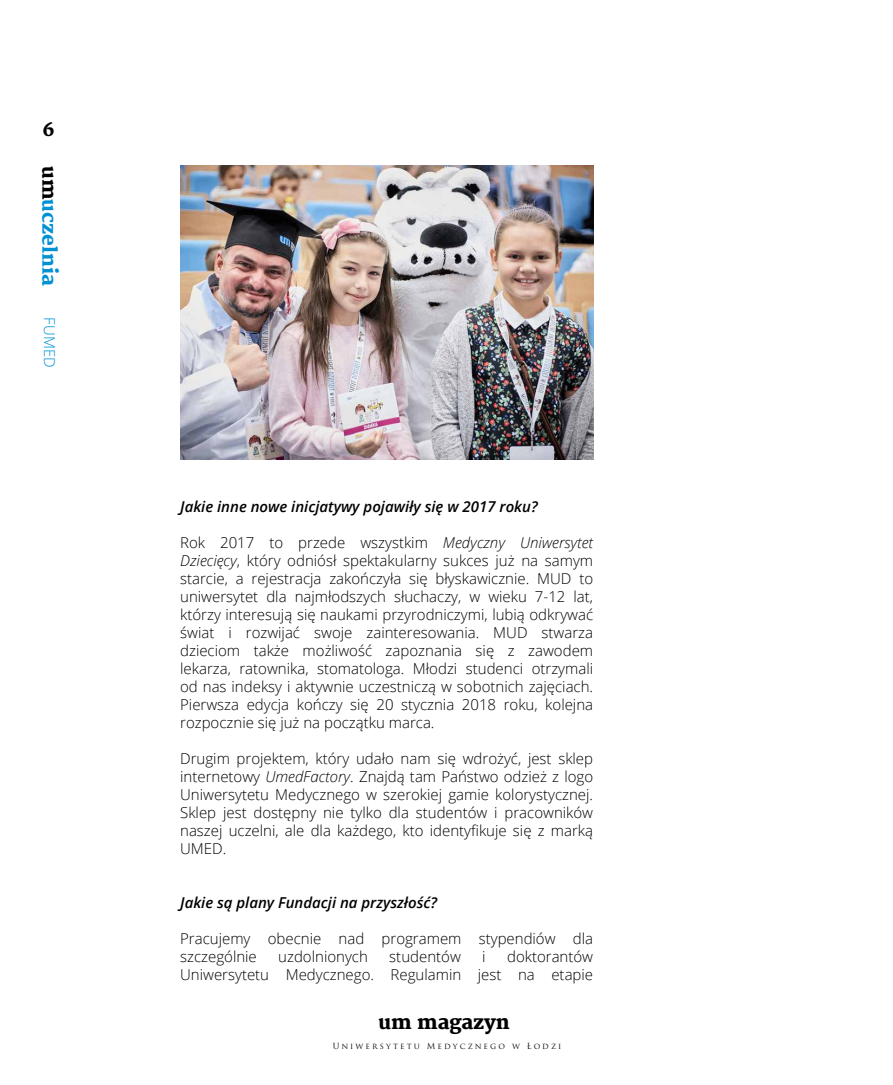
<style>
.page{position:relative;width:893px;height:1085px;background:#fff}
.page>*{position:absolute;margin:0;border:0;box-sizing:border-box;transform-origin:0 0}
.t1{font:800 19.5px "Merriweather";color:#0091d5}
.t2{font:800 19.5px "Merriweather";color:#000}
.t3{font:800 18.45px "Merriweather";color:#000}
.t4{font:300 15px/18px "Open Sans";color:#000;text-align:justify}
.t5{font:italic 600 15px "Open Sans";color:#000}
.t6{font:300 15px "Open Sans";color:#0091d5}
.t7{font:8.25px "Trajan Pro";letter-spacing:.26em;color:#0a0a0b}
.s1{color:#000}
.s2{font-style:italic}
</style>
<div class="page">
<img style="left:180px;top:166px;width:413px;height:293px">
<p class="t3" style="left:43px;top:119px;width:14px">6</p>
<h1 class="t1" style="left:61px;top:166px;width:121px;rotate:90deg"><span class="s1">um</span>uczelnia</h1>
<p class="t6" style="left:60px;top:317px;width:52px;rotate:90deg">FUMED</p>
<p class="t5" style="left:180px;top:496px;width:359px">Jakie inne nowe inicjatywy pojawiły się w 2017 roku?</p>
<p class="t4" style="left:180px;top:533px;width:414px">Rok 2017 to przede wszystkim <span class="s2">Medyczny Uniwersytet Dziecięcy</span>, który odniósł spektakularny sukces już na samym starcie, a rejestracja zakończyła się błyskawicznie. MUD to uniwersytet dla najmłodszych słuchaczy, w wieku 7-12 lat, którzy interesują się naukami przyrodniczymi, lubią odkrywać świat i rozwijać swoje zainteresowania. MUD stwarza dzieciom także możliwość zapoznania się z zawodem lekarza, ratownika, stomatologa. Młodzi studenci otrzymali od nas indeksy i aktywnie uczestniczą w sobotnich zajęciach.<br>Pierwsza edycja kończy się 20 stycznia 2018 roku, kolejna rozpocznie się już na początku marca.</p>
<p class="t4" style="left:180px;top:749px;width:414px">Drugim projektem, który udało nam się wdrożyć, jest sklep internetowy <span class="s2">UmedFactory</span>. Znajdą tam Państwo odzież z logo Uniwersytetu Medycznego w szerokiej gamie kolorystycznej.<br>Sklep jest dostępny nie tylko dla studentów i pracowników naszej uczelni, ale dla każdego, kto identyfikuje się z marką UMED.</p>
<p class="t5" style="left:180px;top:892px;width:259px">Jakie są plany Fundacji na przyszłość?</p>
<p class="t4" style="left:180px;top:929px;width:414px">Pracujemy obecnie nad programem stypendiów dla szczególnie</p>
<p class="t4" style="left:180px;top:947px;width:414px;text-align:right">doktorantów<br>Uniwersytetu Medycznego. Regulamin jest na etapie</p>
<p class="t4" style="left:278px;top:947px;width:91px">uzdolnionych</p>
<p class="t4" style="left:389px;top:947px;width:73px">studentów</p>
<p class="t4" style="left:482px;top:947px;width:5px">i</p>
<h1 class="t2" style="left:378px;top:1010px;width:133px">um magazyn</h1>
<p class="t7" style="left:333px;top:1040px;width:230px">Uniwersytetu Medycznego w Łodzi</p>
</div>
